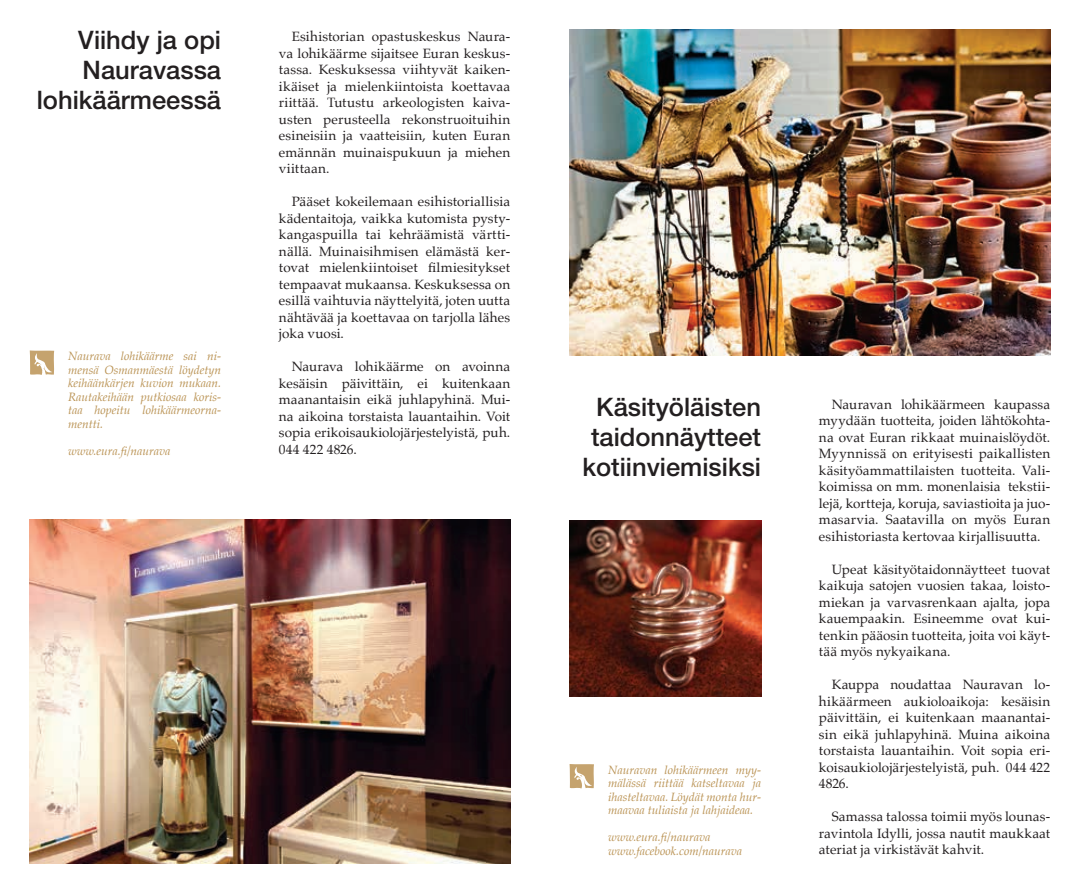
<style>
.page{position:relative;width:1080px;height:893px;background:#fff}
.page>*{position:absolute;margin:0;border:0;box-sizing:border-box;transform-origin:0 0}
.t1{font:500 25.5px/30px "Helvetica Neue LT Pro";color:#231f20;text-align:right}
.t2{font:13.5px/16.5px "Palatino";letter-spacing:.005em;color:#231f20;text-align:justify}
.t3{font:italic 12px/13.5px "Palatino";color:#b99151;text-align:justify}
</style>
<div class="page">
<img style="left:30px;top:520px;width:480px;height:343px">
<svg style="left:30px;top:350px;width:24px;height:25px"></svg>
<svg style="left:570px;top:764px;width:24px;height:25px"></svg>
<img style="left:570px;top:520px;width:191px;height:176px">
<img style="left:570px;top:30px;width:480px;height:325px">
<h1 class="t1" style="left:37px;top:24px;width:186px">Viihdy ja opi<br>Nauravassa lohikäärmeessä</h1>
<p class="t3" style="left:68px;top:349px;width:155px">Naurava lohikäärme sai ni&shy;mensä Osmanmäestä löydetyn keihäänkärjen kuvion mukaan.<br>Rautakeihään putkiosaa koris&shy;taa hopeitu lohikäärmeorna&shy;mentti.</p>
<p class="t3" style="left:68px;top:444px;width:104px">www.eura.fi/naurava</p>
<p class="t2" style="left:279px;top:29px;width:233px;text-indent:13px">Esihistorian opastuskeskus Naura&shy;va lohikäärme sijaitsee Euran keskus&shy;tassa. Keskuksessa viihtyvät kaiken&shy;ikäiset ja mielenkiintoista koettavaa riittää. Tutustu arkeologisten kaiva&shy;usten perusteella rekonstruoituihin esineisiin ja vaatteisiin, kuten Euran emännän muinaispukuun ja miehen viittaan.</p>
<p class="t2" style="left:279px;top:194px;width:233px;text-indent:13px">Pääset kokeilemaan esihistoriallisia kädentaitoja, vaikka kutomista pysty&shy;kangaspuilla tai kehräämistä värtti&shy;nällä. Muinaisihmisen elämästä ker&shy;tovat mielenkiintoiset filmiesitykset tempaavat mukaansa. Keskuksessa on esillä vaihtuvia näyttelyitä, joten uutta nähtävää ja koettavaa on tarjolla lähes joka vuosi.</p>
<p class="t2" style="left:279px;top:358px;width:233px;text-indent:13px">Naurava lohikäärme on avoinna kesäisin päivittäin, ei kuitenkaan maanantaisin eikä juhlapyhinä. Mui&shy;na aikoina torstaista lauantaihin. Voit sopia erikoisaukiolojärjestelyistä, puh.<br>044 422 4826.</p>
<h1 class="t1" style="left:583px;top:391px;width:180px;text-align:center">Käsityöläisten taidonnäytteet kotiinviemisiksi</h1>
<p class="t3" style="left:608px;top:763px;width:155px">Nauravan lohikäärmeen myy&shy;mälässä riittää katseltavaa ja ihasteltavaa. Löydät monta hur&shy;maavaa tuliaista ja lahjaideaa.</p>
<p class="t3" style="left:608px;top:830px;width:136px">www.eura.fi/naurava www.facebook.com/naurava</p>
<p class="t2" style="left:819px;top:396px;width:233px;text-indent:13px">Nauravan lohikäärmeen kaupassa myydään tuotteita, joiden lähtökohta&shy;na ovat Euran rikkaat muinaislöydöt.<br>Myynnissä on erityisesti paikallisten käsityöammattilaisten tuotteita. Vali&shy;koimissa on mm. monenlaisia tekstii&shy;lejä, kortteja, koruja, saviastioita ja juo&shy;masarvia. Saatavilla on myös Euran esihistoriasta kertovaa kirjallisuutta.</p>
<p class="t2" style="left:819px;top:561px;width:233px;text-indent:13px">Upeat käsityötaidonnäytteet tuovat kaikuja satojen vuosien takaa, loisto&shy;miekan ja varvasrenkaan ajalta, jopa kauempaakin. Esineemme ovat kui&shy;tenkin pääosin tuotteita, joita voi käyt&shy;tää myös nykyaikana.</p>
<p class="t2" style="left:819px;top:676px;width:233px;text-indent:13px">Kauppa noudattaa Nauravan lo&shy;hikäärmeen aukioloaikoja: kesäisin päivittäin, ei kuitenkaan maanantai&shy;sin eikä juhlapyhinä. Muina aikoina torstaista lauantaihin. Voit sopia eri&shy;koisaukiolojärjestelyistä, puh. 044 422<br>4826.</p>
<p class="t2" style="left:819px;top:808px;width:233px;text-indent:13px">Samassa talossa toimii myös lounas&shy;ravintola Idylli, jossa nautit maukkaat ateriat ja virkistävät kahvit.</p>
</div>
